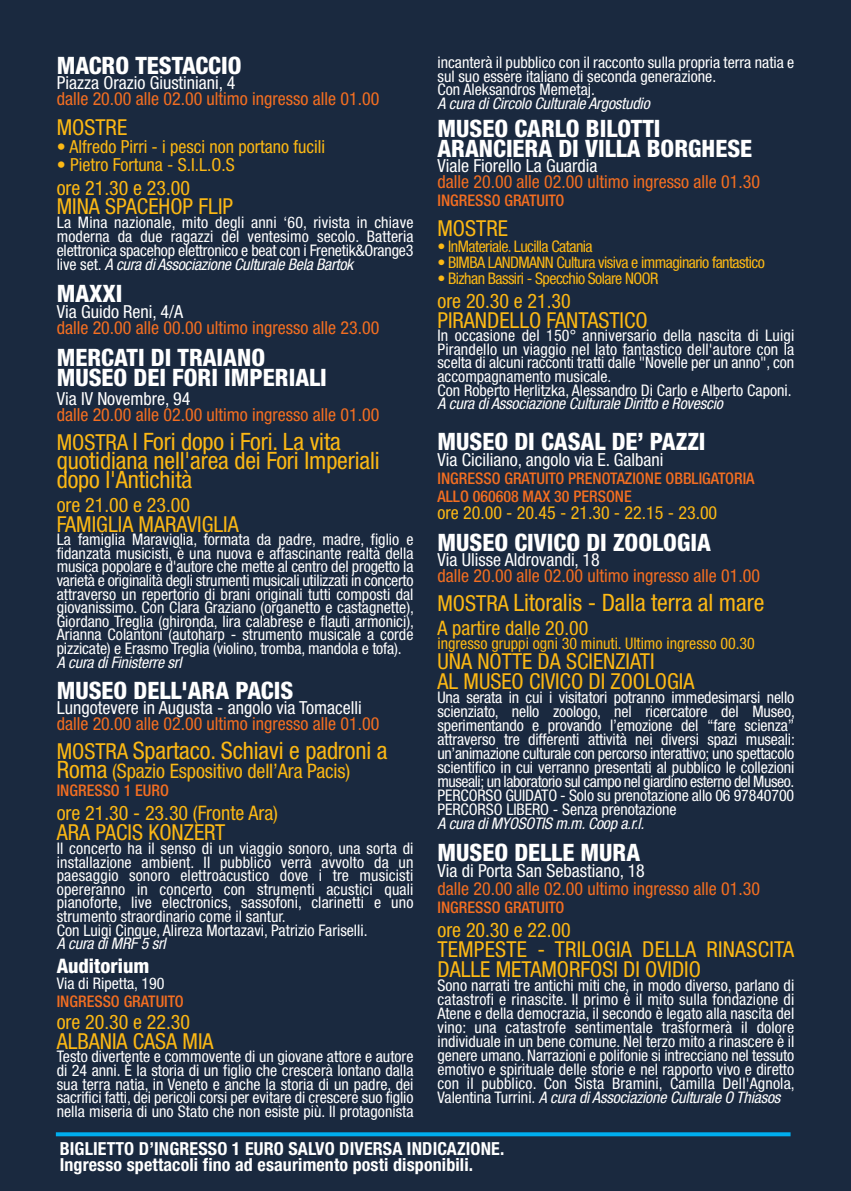
<style>
.page{position:relative;width:851px;height:1191px;background:#fff}
.page>*{position:absolute;margin:0;border:0;box-sizing:border-box;transform-origin:0 0}
.t1{font:800 condensed 24px/20px "Helvetica Neue";color:#fff}
.t2{font:condensed 24px/19px "Helvetica Neue";letter-spacing:-.005em;color:#fcb814}
.t3{font:condensed 22px/20px "Helvetica Neue";color:#fcb814}
.t4{font:condensed 20px "Helvetica Neue";color:#fcb814}
.t5{font:800 condensed 20px "Helvetica Neue";color:#fff}
.t6{font:condensed 18px "Helvetica Neue";color:#f36e21}
.t7{font:condensed 18px "Helvetica Neue";color:#fff}
.t8{font:700 condensed 18px/16px "Helvetica Neue";letter-spacing:.005em;color:#fff}
.t9{font:condensed 18px "Helvetica Neue";color:#fcb814}
.t10{font:condensed 16px/13.6px "Helvetica Neue";color:#fff;text-align:justify}
.t11{font:italic condensed 16px "Helvetica Neue";letter-spacing:-.015em;color:#fff}
.t12{font:500 condensed 16px/18px "Helvetica Neue";color:#f36e21}
.t13{font:condensed 16px "Helvetica Neue";letter-spacing:-.035em;color:#fcb814}
.t14{font:condensed 16px "Helvetica Neue";color:#fcb814}
.s1{font-size:22px}
.s2{font-style:italic}
.s3{font-size:24px}
</style>
<div class="page">
<div style="left:0;top:0;width:850px;height:1191px;background:#1a293f"></div>
<svg style="left:56px;top:1132px;width:734px;height:4px;background:#01a4e1"></svg>
<p class="t10" style="left:437px;top:57px;width:358px;text-align:left">incanterà il pubblico con il racconto sulla propria terra natia e sul suo essere italiano di seconda generazione.<br>Con Aleksandros Memetaj.</p>
<p class="t11" style="left:437px;top:97px;width:214px">A cura di Circolo Culturale Argostudio</p>
<h1 class="t1" style="left:437px;top:121px;width:316px">MUSEO CARLO BILOTTI<br>ARANCIERA DI VILLA BORGHESE</h1>
<p class="t7" style="left:437px;top:159px;width:161px">Viale Fiorello La Guardia</p>
<p class="t6" style="left:437px;top:175px;width:324px">dalle 20.00 alle 02.00 ultimo ingresso alle 01.30</p>
<p class="t12" style="left:437px;top:193px;width:128px">INGRESSO GRATUITO</p>
<h2 class="t3" style="left:437px;top:220px;width:72px">MOSTRE</h2>
<p class="t13" style="left:437px;top:240px;width:157px">• InMateriale. Lucilla Catania</p>
<p class="t13" style="left:437px;top:256px;width:329px">• BIMBA LANDMANN Cultura visiva e immaginario fantastico</p>
<p class="t13" style="left:437px;top:272px;width:222px">• Bizhan Bassiri - Specchio Solare NOOR</p>
<p class="t4" style="left:437px;top:293px;width:135px">ore 20.30 e 21.30</p>
<h2 class="t3" style="left:437px;top:312px;width:212px">PIRANDELLO FANTASTICO</h2>
<p class="t10" style="left:437px;top:330px;width:358px;text-align:left">In occasione del 150° anniversario della nascita di Luigi Pirandello un viaggio nel lato fantastico dell'autore con la scelta di alcuni racconti tratti dalle "Novelle per un anno", con accompagnamento musicale.<br>Con Roberto Herlitzka, Alessandro Di Carlo e Alberto Caponi.</p>
<p class="t11" style="left:437px;top:398px;width:287px">A cura di Associazione Culturale Diritto e Rovescio</p>
<h1 class="t1" style="left:437px;top:433px;width:269px">MUSEO DI CASAL DE’ PAZZI</h1>
<p class="t7" style="left:437px;top:453px;width:227px">Via Ciciliano, angolo via E. Galbani</p>
<p class="t12" style="left:437px;top:470px;width:318px">INGRESSO GRATUITO PRENOTAZIONE OBBLIGATORIA<br>ALLO 060608 MAX 30 PERSONE</p>
<p class="t9" style="left:437px;top:506px;width:281px">ore 20.00 - 20.45 - 21.30 - 22.15 - 23.00</p>
<h1 class="t1" style="left:437px;top:534px;width:275px">MUSEO CIVICO DI ZOOLOGIA</h1>
<p class="t7" style="left:437px;top:553px;width:164px">Via Ulisse Aldrovandi, 18</p>
<p class="t6" style="left:437px;top:569px;width:324px">dalle 20.00 alle 02.00 ultimo ingresso alle 01.00</p>
<h1 class="t2" style="left:437px;top:595px;width:328px"><span class="s1">MOSTRA</span> Litoralis - Dalla terra al mare</h1>
<p class="t4" style="left:437px;top:621px;width:152px">A partire dalle 20.00</p>
<p class="t14" style="left:437px;top:638px;width:319px">ingresso gruppi ogni 30 minuti. Ultimo ingresso 00.30</p>
<h2 class="t3" style="left:437px;top:653px;width:258px">UNA NOTTE DA SCIENZIATI<br>AL MUSEO CIVICO DI ZOOLOGIA</h2>
<p class="t10" style="left:437px;top:692px;width:359px">Una serata in cui i visitatori potranno immedesimarsi nello scienziato, nello zoologo, nel ricercatore del Museo, sperimentando e provando l’emozione del “fare scienza” attraverso tre differenti attività nei diversi spazi museali: un’animazione culturale con percorso interattivo; uno spettacolo scientifico in cui verranno presentati al pubblico le collezioni museali; un laboratorio sul campo nel giardino esterno del Museo.<br>PERCORSO GUIDATO - Solo su prenotazione allo 06 97840700<br>PERCORSO LIBERO - Senza prenotazione</p>
<p class="t11" style="left:437px;top:818px;width:208px">A cura di MYOSOTIS m.m. Coop a.r.l.</p>
<h1 class="t1" style="left:437px;top:845px;width:204px">MUSEO DELLE MURA</h1>
<p class="t7" style="left:437px;top:864px;width:209px">Via di Porta San Sebastiano, 18</p>
<p class="t6" style="left:437px;top:882px;width:324px">dalle 20.00 alle 02.00 ultimo ingresso alle 01.30</p>
<p class="t12" style="left:437px;top:899px;width:128px">INGRESSO GRATUITO</p>
<p class="t4" style="left:437px;top:922px;width:135px">ore 20.30 e 22.00</p>
<h2 class="t3" style="left:437px;top:941px;width:358px">TEMPESTE - TRILOGIA DELLA RINASCITA<br>DALLE METAMORFOSI DI OVIDIO</h2>
<p class="t10" style="left:437px;top:979px;width:359px">Sono narrati tre antichi miti che, in modo diverso, parlano di catastrofi e rinascite. Il primo è il mito sulla fondazione di Atene e della democrazia, il secondo è legato alla nascita del vino: una catastrofe sentimentale trasformerà il dolore individuale in un bene comune. Nel terzo mito a rinascere è il genere umano. Narrazioni e polifonie si intrecciano nel tessuto emotivo e spirituale delle storie e nel rapporto vivo e diretto con il pubblico. Con Sista Bramini, Camilla Dell'Agnola, Valentina Turrini. <span class="s2">A cura di Associazione Culturale O Thiasos</span></p>
<p class="t8" style="left:60px;top:1142px;width:446px">BIGLIETTO D’INGRESSO 1 EURO SALVO DIVERSA INDICAZIONE.<br>Ingresso spettacoli fino ad esaurimento posti disponibili.</p>
<h1 class="t1" style="left:57px;top:57px;width:186px">MACRO TESTACCIO</h1>
<p class="t7" style="left:57px;top:76px;width:180px">Piazza Orazio Giustiniani, 4</p>
<p class="t6" style="left:57px;top:92px;width:324px">dalle 20.00 alle 02.00 ultimo ingresso alle 01.00</p>
<h2 class="t3" style="left:57px;top:119px;width:72px">MOSTRE</h2>
<p class="t9" style="left:57px;top:140px;width:270px">• Alfredo Pirri - i pesci non portano fucili</p>
<p class="t9" style="left:57px;top:158px;width:180px">• Pietro Fortuna - S.I.L.O.S</p>
<p class="t4" style="left:57px;top:180px;width:135px">ore 21.30 e 23.00</p>
<h2 class="t3" style="left:57px;top:198px;width:178px">MINA SPACEHOP FLIP</h2>
<p class="t10" style="left:57px;top:217px;width:358px">La Mina nazionale, mito degli anni ‘60, rivista in chiave moderna da due ragazzi del ventesimo secolo. Batteria elettronica spacehop elettronico e beat con i Frenetik&amp;Orange3 live set. <span class="s2">A cura di Associazione Culturale Bela Bartok</span></p>
<h1 class="t1" style="left:57px;top:286px;width:67px">MAXXI</h1>
<p class="t7" style="left:57px;top:305px;width:128px">Via Guido Reni, 4/A</p>
<p class="t6" style="left:57px;top:321px;width:324px">dalle 20.00 alle 00.00 ultimo ingresso alle 23.00</p>
<h1 class="t1" style="left:57px;top:349px;width:272px">MERCATI DI TRAIANO<br>MUSEO DEI FORI IMPERIALI</h1>
<p class="t7" style="left:57px;top:392px;width:135px">Via IV Novembre, 94</p>
<p class="t6" style="left:57px;top:408px;width:324px">dalle 20.00 alle 02.00 ultimo ingresso alle 01.00</p>
<h1 class="t2" style="left:57px;top:433px;width:324px"><span class="s1">MOSTRA</span> I Fori dopo i Fori. La vita quotidiana nell'area dei Fori Imperiali dopo l'Antichità</h1>
<p class="t4" style="left:57px;top:497px;width:135px">ore 21.00 e 23.00</p>
<h2 class="t3" style="left:57px;top:515px;width:183px">FAMIGLIA MARAVIGLIA</h2>
<p class="t10" style="left:57px;top:534px;width:359px">La famiglia Maraviglia, formata da padre, madre, figlio e fidanzata musicisti, è una nuova e affascinante realtà della musica popolare e d'autore che mette al centro del progetto la varietà e originalità degli strumenti musicali utilizzati in concerto attraverso un repertorio di brani originali tutti composti dal giovanissimo. Con Clara Graziano (organetto e castagnette), Giordano Treglia (ghironda, lira calabrese e flauti armonici), Arianna Colantoni (autoharp - strumento musicale a corde pizzicate) e Erasmo Treglia (violino, tromba, mandola e tofa).</p>
<p class="t11" style="left:57px;top:656px;width:126px">A cura di Finisterre srl</p>
<h1 class="t1" style="left:57px;top:683px;width:238px">MUSEO DELL'ARA PACIS</h1>
<p class="t7" style="left:57px;top:701px;width:306px">Lungotevere in Augusta - angolo via Tomacelli</p>
<p class="t6" style="left:57px;top:717px;width:324px">dalle 20.00 alle 02.00 ultimo ingresso alle 01.00</p>
<h1 class="t2" style="left:57px;top:743px;width:332px"><span class="s1">MOSTRA</span> Spartaco. Schiavi e padroni a</h1>
<p class="t4" style="left:57px;top:764px;width:295px"><span class="s3">Roma</span> (Spazio Espositivo dell’Ara Pacis)</p>
<p class="t12" style="left:57px;top:783px;width:114px">INGRESSO 1 EURO</p>
<p class="t4" style="left:57px;top:806px;width:223px">ore 21.30 - 23.30 (Fronte Ara)</p>
<h2 class="t3" style="left:57px;top:824px;width:170px">ARA PACIS KONZERT</h2>
<p class="t10" style="left:57px;top:843px;width:358px;text-align:left">Il concerto ha il senso di un viaggio sonoro, una sorta di installazione ambient. Il pubblico verrà avvolto da un paesaggio sonoro elettroacustico dove i tre musicisti opereranno in concerto con strumenti acustici quali pianoforte, live electronics, sassofoni, clarinetti e uno strumento straordinario come il santur.<br>Con Luigi Cinque, Alireza Mortazavi, Patrizio Fariselli.</p>
<p class="t11" style="left:57px;top:937px;width:111px">A cura di MRF 5 srl</p>
<p class="t5" style="left:57px;top:959px;width:94px">Auditorium</p>
<p class="t10" style="left:57px;top:977px;width:109px">Via di Ripetta, 190</p>
<p class="t12" style="left:57px;top:993px;width:128px">INGRESSO GRATUITO</p>
<p class="t4" style="left:57px;top:1014px;width:135px">ore 20.30 e 22.30</p>
<h2 class="t3" style="left:57px;top:1032px;width:158px">ALBANIA CASA MIA</h2>
<p class="t10" style="left:57px;top:1051px;width:358px">Testo divertente e commovente di un giovane attore e autore di 24 anni. È la storia di un figlio che crescerà lontano dalla sua terra natia, in Veneto e anche la storia di un padre, dei sacrifici fatti, dei pericoli corsi per evitare di crescere suo figlio nella miseria di uno Stato che non esiste più. Il protagonista</p>
</div>
